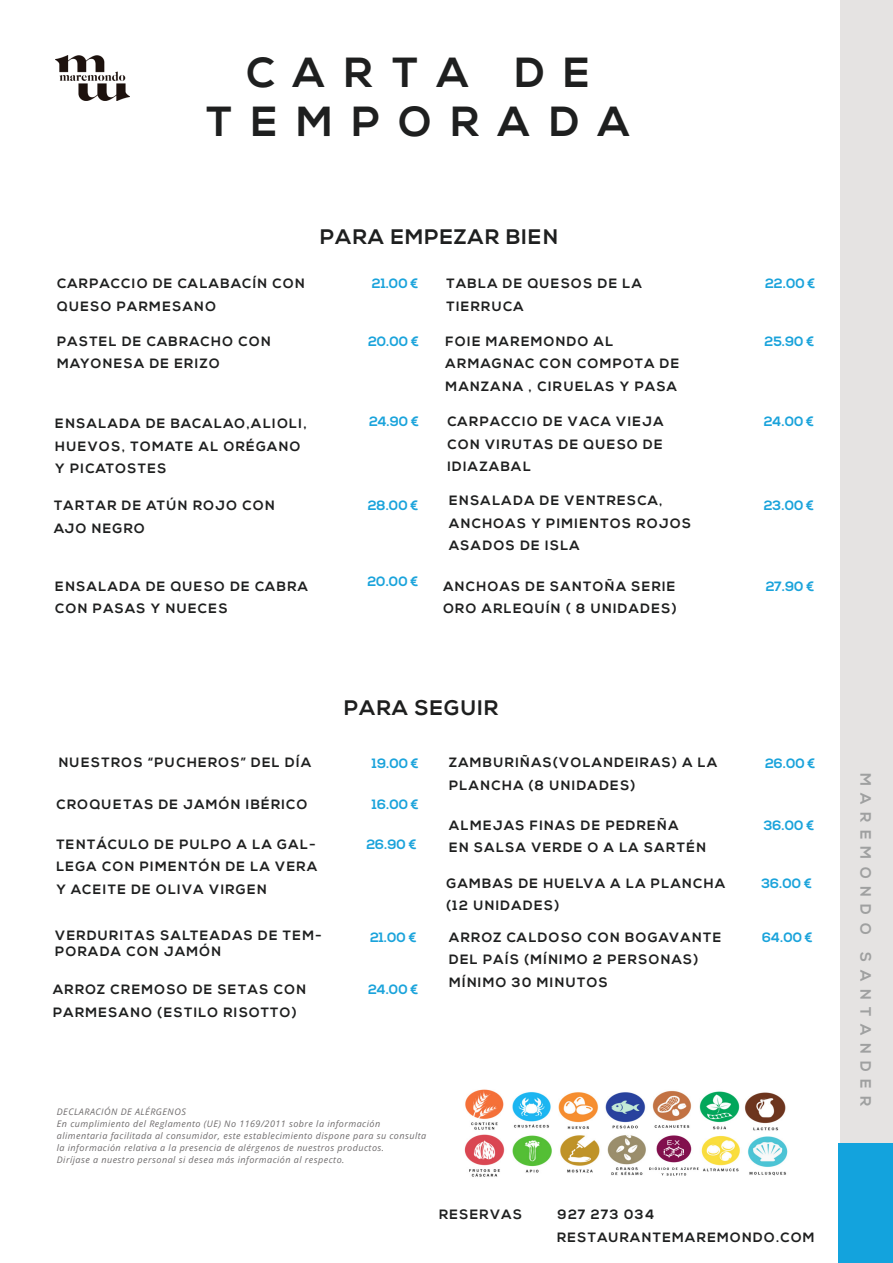
<style>
.page{position:relative;width:893px;height:1263px;background:#fff}
.page>*{position:absolute;margin:0;border:0;box-sizing:border-box;transform-origin:0 0}
.t1{font:700 42px "Nexa";letter-spacing:.45em;color:#1e1f1f}
.t2{font:700 21px "Nexa";letter-spacing:.06em;color:#1e1f1f}
.t3{font:700 15px "Nexa";letter-spacing:.5em;color:#9fa0a0}
.t4{font:700 13.5px/22.5px "Nexa";letter-spacing:.1em;color:#1e1f1f}
.t5{font:700 13.5px "Nexa";color:#1aa3db}
.t6{font:italic 9px "Open Sans";letter-spacing:.05em;color:#6e6b6c}
</style>
<div class="page">
<div style="left:840px;top:0;width:53px;height:1220px;background:#e5e3e2"></div>
<div style="left:839px;top:1143px;width:54px;height:120px;background:#13a3dd"></div>
<img style="left:56px;top:55px;width:74px;height:46px">
<img style="left:464px;top:1089px;width:324px;height:88px">
<p class="t1" style="left:247px;top:48px;width:345px">CARTA DE</p>
<p class="t1" style="left:207px;top:98px;width:425px">TEMPORADA</p>
<p class="t2" style="left:320px;top:225px;width:239px">PARA EMPEZAR BIEN</p>
<p class="t4" style="left:57px;top:273px;width:249px">CARPACCIO DE CALABACÍN CON<br>QUESO PARMESANO</p>
<p class="t5" style="left:372px;top:276px;width:48px">21.00 €</p>
<p class="t5" style="left:765px;top:276px;width:52px">22.00 €</p>
<p class="t4" style="left:446px;top:273px;width:197px">TABLA DE QUESOS DE LA</p>
<p class="t4" style="left:446px;top:295px;width:79px">TIERRUCA</p>
<p class="t4" style="left:57px;top:330px;width:215px">PASTEL DE CABRACHO CON<br>MAYONESA DE ERIZO</p>
<p class="t5" style="left:368px;top:333px;width:52px">20.00 €</p>
<p class="t4" style="left:446px;top:330px;width:169px">FOIE MAREMONDO AL</p>
<p class="t4" style="left:446px;top:353px;width:235px">ARMAGNAC CON COMPOTA DE<br>MANZANA , CIRUELAS Y PASA</p>
<p class="t5" style="left:765px;top:333px;width:51px">25.90 €</p>
<p class="t4" style="left:55px;top:413px;width:253px">ENSALADA DE BACALAO,ALIOLI,<br>HUEVOS, TOMATE AL ORÉGANO<br>Y PICATOSTES</p>
<p class="t5" style="left:369px;top:414px;width:51px">24.90 €</p>
<p class="t4" style="left:447px;top:411px;width:218px;text-align:justify">CARPACCIO DE VACA VIEJA CON VIRUTAS DE QUESO DE IDIAZABAL</p>
<p class="t5" style="left:764px;top:414px;width:52px">24.00 €</p>
<p class="t4" style="left:54px;top:495px;width:222px">TARTAR DE ATÚN ROJO CON<br>AJO NEGRO</p>
<p class="t5" style="left:368px;top:498px;width:52px">28.00 €</p>
<p class="t4" style="left:449px;top:490px;width:243px">ENSALADA DE VENTRESCA,<br>ANCHOAS Y PIMIENTOS ROJOS<br>ASADOS DE ISLA</p>
<p class="t5" style="left:764px;top:498px;width:52px">23.00 €</p>
<p class="t4" style="left:55px;top:575px;width:254px">ENSALADA DE QUESO DE CABRA<br>CON PASAS Y NUECES</p>
<p class="t5" style="left:367px;top:573px;width:52px">20.00 €</p>
<p class="t4" style="left:443px;top:575px;width:235px">ANCHOAS DE SANTOÑA SERIE<br>ORO ARLEQUÍN ( 8 UNIDADES)</p>
<p class="t5" style="left:766px;top:578px;width:50px">27.90 €</p>
<p class="t2" style="left:344px;top:695px;width:156px">PARA SEGUIR</p>
<p class="t4" style="left:59px;top:752px;width:254px">NUESTROS “PUCHEROS” DEL DÍA</p>
<p class="t4" style="left:56px;top:793px;width:253px">CROQUETAS DE JAMÓN IBÉRICO</p>
<p class="t4" style="left:56px;top:833px;width:262px;text-align:justify">TENTÁCULO DE PULPO A LA GAL-LEGA CON PIMENTÓN DE LA VERA Y ACEITE DE OLIVA VIRGEN</p>
<p class="t4" style="left:55px;top:928px;width:268px;line-height:16.2px">VERDURITAS SALTEADAS DE TEM-<br>PORADA CON JAMÓN</p>
<p class="t4" style="left:53px;top:979px;width:255px">ARROZ CREMOSO DE SETAS CON<br>PARMESANO (ESTILO RISOTTO)</p>
<p class="t5" style="left:372px;top:755px;width:48px">19.00 €</p>
<p class="t5" style="left:372px;top:796px;width:48px">16.00 €</p>
<p class="t5" style="left:366px;top:836px;width:51px">26.90 €</p>
<p class="t5" style="left:370px;top:929px;width:48px">21.00 €</p>
<p class="t5" style="left:368px;top:982px;width:52px">24.00 €</p>
<p class="t4" style="left:449px;top:752px;width:270px">ZAMBURIÑAS(VOLANDEIRAS) A LA</p>
<p class="t4" style="left:449px;top:774px;width:188px">PLANCHA (8 UNIDADES)</p>
<p class="t4" style="left:449px;top:814px;width:231px">ALMEJAS FINAS DE PEDREÑA</p>
<p class="t4" style="left:449px;top:837px;width:258px">EN SALSA VERDE O A LA SARTÉN</p>
<p class="t4" style="left:447px;top:872px;width:280px">GAMBAS DE HUELVA A LA PLANCHA</p>
<p class="t4" style="left:447px;top:895px;width:114px">(12 UNIDADES)</p>
<p class="t4" style="left:449px;top:926px;width:274px">ARROZ CALDOSO CON BOGAVANTE</p>
<p class="t4" style="left:449px;top:949px;width:251px">DEL PAÍS (MÍNIMO 2 PERSONAS)</p>
<p class="t4" style="left:449px;top:971px;width:160px">MÍNIMO 30 MINUTOS</p>
<p class="t5" style="left:765px;top:755px;width:52px">26.00 €</p>
<p class="t5" style="left:764px;top:817px;width:52px">36.00 €</p>
<p class="t5" style="left:761px;top:875px;width:52px">36.00 €</p>
<p class="t5" style="left:762px;top:929px;width:52px">64.00 €</p>
<p class="t6" style="left:57px;top:1105px;width:131px">DECLARACIÓN DE ALÉRGENOS</p>
<p class="t6" style="left:57px;top:1117px;width:325px">En cumplimiento del Reglamento (UE) No 1169/2011 sobre la información</p>
<p class="t6" style="left:57px;top:1129px;width:371px">alimentaria facilitada al consumidor, este establecimiento dispone para su consulta</p>
<p class="t6" style="left:57px;top:1141px;width:329px">la información relativa a la presencia de alérgenos de nuestros productos.</p>
<p class="t6" style="left:57px;top:1153px;width:289px">Diríjase a nuestro personal si desea más información al respecto.</p>
<p class="t4" style="left:439px;top:1204px;width:84px">RESERVAS</p>
<p class="t4" style="left:558px;top:1204px;width:98px">927 273 034</p>
<p class="t4" style="left:557px;top:1226px;width:259px">RESTAURANTEMAREMONDO.COM</p>
<p class="t3" style="left:874px;top:772px;width:335px;rotate:90deg">MAREMONDO SANTANDER</p>
</div>
